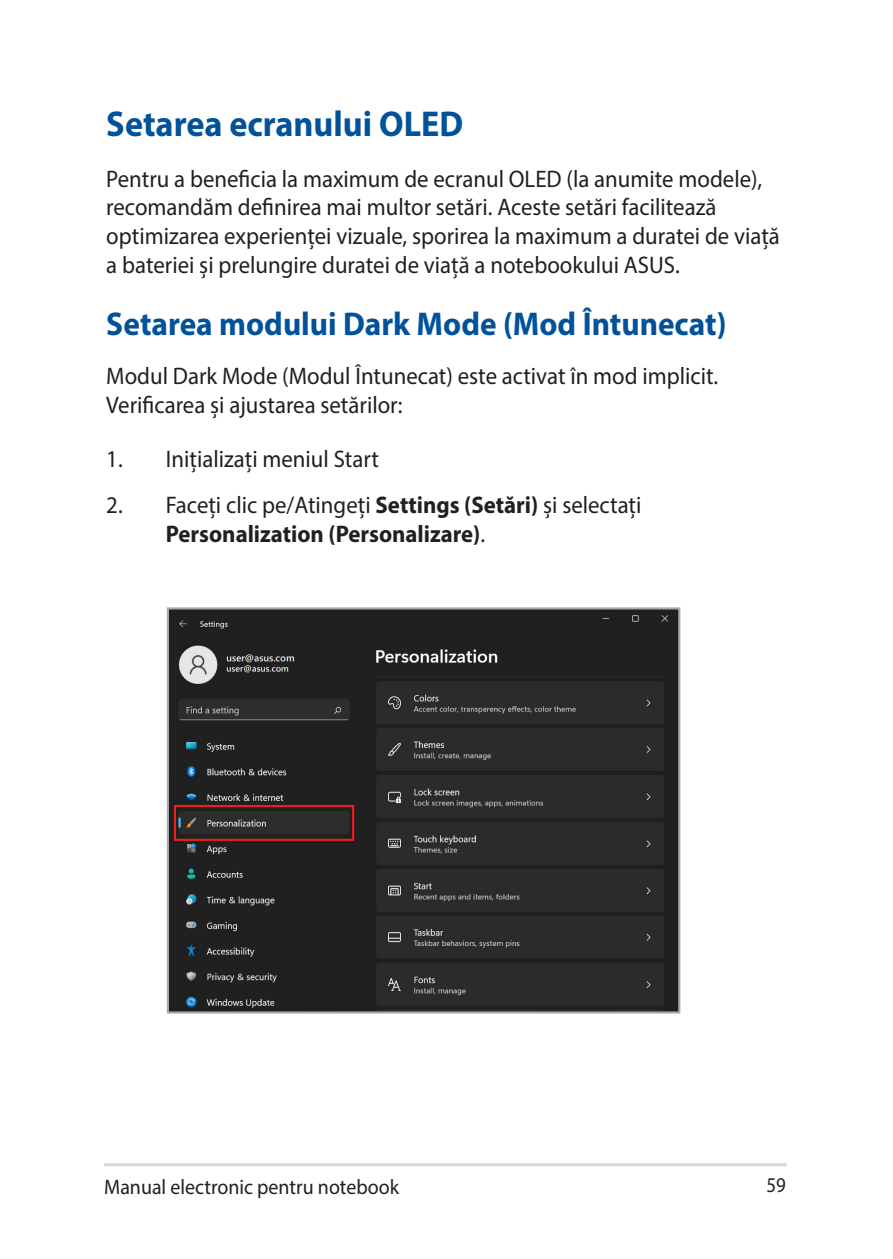
<style>
.page{position:relative;width:893px;height:1259px;background:#fff}
.page>*{position:absolute;margin:0;border:0;box-sizing:border-box;transform-origin:0 0}
.t1{font:700 36px "Myriad Pro";color:#01529a;scale:.95 1}
.t2{font:700 33px "Myriad Pro";color:#01529a;scale:.95 1}
.t3{font:24px/28.8px "Myriad Pro";color:#231f20;scale:.95 1}
.t4{font:700 24px/28.8px "Myriad Pro";color:#231f20;scale:.95 1}
.t5{font:21px "Myriad Pro";color:#231f20;scale:.95 1}
.t6{font:21px "Myriad Pro";color:#231f20;scale:.9 1}
.s1{font-weight:400}
</style>
<div class="page">
<hr style="left:104px;top:1163px;width:683px;height:3px;background:#d8d8d8">
<img style="left:170px;top:610px;width:507px;height:400px">
<div style="left:167px;top:607px;width:513px;height:406px;border:2px solid #a8a9ad"></div>
<div style="left:174px;top:805px;width:180px;height:36px;border:2px solid #ee1d23"></div>
<h1 class="t1" style="left:106px;top:101px;width:377px">Setarea ecranului OLED</h1>
<p class="t3" style="left:106px;top:164px;width:711px">Pentru a beneficia la maximum de ecranul OLED (la anumite modele), recomandăm definirea mai multor setări. Aceste setări facilitează optimizarea experienței vizuale, sporirea la maximum a duratei de viață a bateriei și prelungire duratei de viață a notebookului ASUS.</p>
<h2 class="t2" style="left:106px;top:302px;width:654px">Setarea modului Dark Mode (Mod Întunecat)</h2>
<p class="t3" style="left:106px;top:361px;width:646px">Modul Dark Mode (Modul Întunecat) este activat în mod implicit.<br>Verificarea și ajustarea setărilor:</p>
<p class="t3" style="left:106px;top:444px;width:288px">1. Inițializați meniul Start</p>
<p class="t4" style="left:166px;top:490px;width:502px;text-indent:-60px"><span class="s1">2. Faceți clic pe/Atingeți</span> Settings (Setări) <span class="s1">și selectați<br></span>Personalization (Personalizare)<span class="s1">.</span></p>
<p class="t5" style="left:104px;top:1173px;width:312px">Manual electronic pentru notebook</p>
<p class="t6" style="left:766px;top:1171px;width:23px">59</p>
</div>
